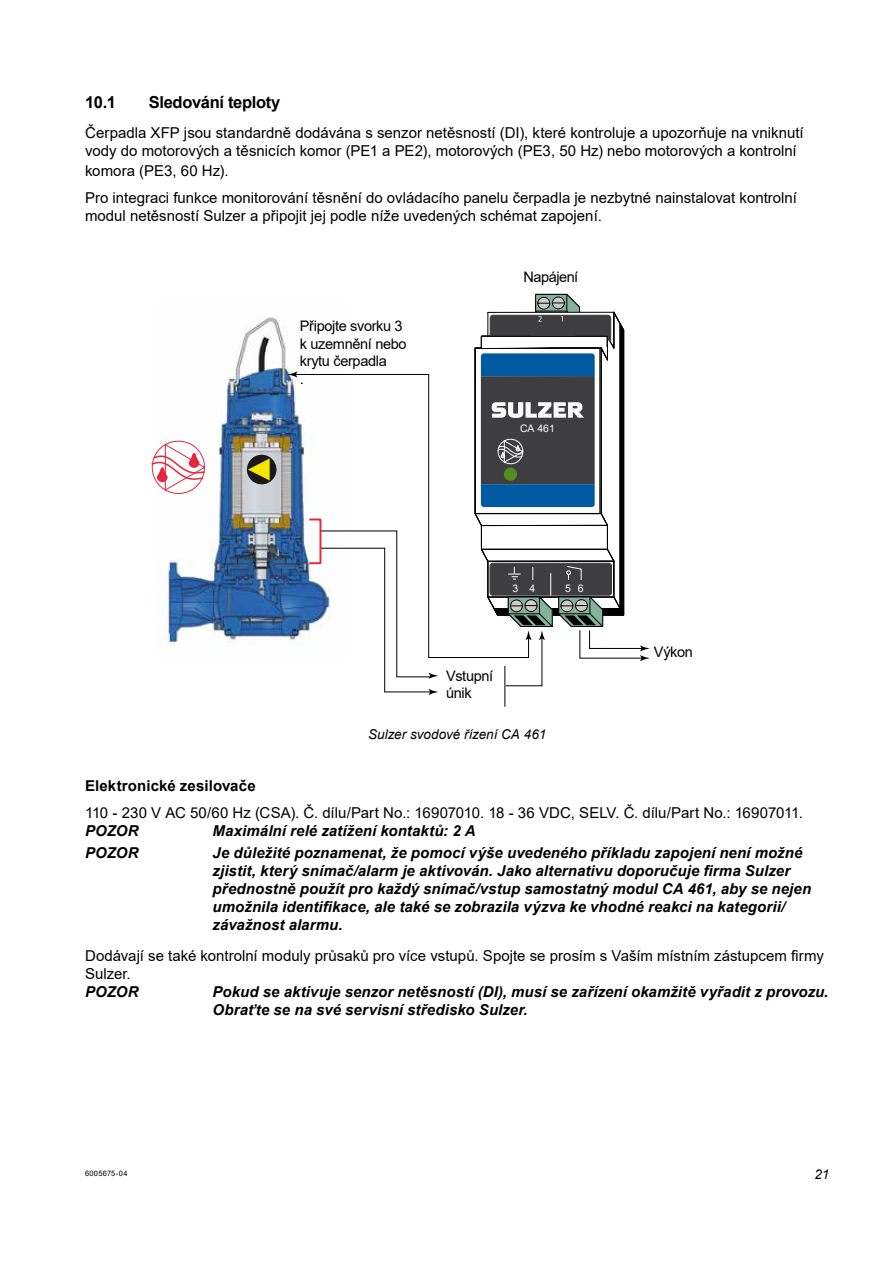
<style>
.page{position:relative;width:893px;height:1263px;background:#fff}
.page>*{position:absolute;margin:0;border:0;box-sizing:border-box;transform-origin:0 0}
.t1{font:700 16.5px "Arial";letter-spacing:-.02em;color:#000}
.t2{font:15px/18px "Arial";color:#000}
.t3{font:italic 700 15px/18px "Arial";letter-spacing:.005em;color:#000}
.t4{font:700 15px "Arial";letter-spacing:.01em;color:#000}
.t5{font:14.55px/17.4px "Arial";letter-spacing:-.025em;color:#000}
.t6{font:italic 13.5px "Arial";letter-spacing:-.005em;color:#000}
.t7{font:10.5px "Arial";color:#fff}
.t8{font:10.35px "Arial";color:#fbfbfb}
.t9{font:7.5px "Arial";letter-spacing:.035em;color:#000}
</style>
<div class="page">
<img style="left:160px;top:317px;width:138px;height:329px">
<div style="left:247px;top:455px;width:29px;height:29px;background:#1b171b;border-radius:50%"></div>
<svg style="left:248px;top:458px;width:22px;height:22px"></svg>
<svg style="left:151px;top:433px;width:55px;height:69px"></svg>
<svg style="left:384px;top:658px;width:54px;height:37px"></svg>
<hr style="left:504px;top:666px;width:1px;height:41px;background:#000">
<svg style="left:294px;top:374px;width:235px;height:284px"></svg>
<svg style="left:288px;top:371px;width:9px;height:6px"></svg>
<hr style="left:601px;top:348px;width:1px;height:166px;background:#000">
<div style="left:620px;top:330px;width:4px;height:285px;border:1px solid #000"></div>
<div style="left:475px;top:348px;width:125px;height:166px;border:1px solid #000"></div>
<svg style="left:475px;top:513px;width:175px;height:173px"></svg>
<div style="left:481px;top:376px;width:114px;height:108px;background:#3e3d40"></div>
<svg style="left:481px;top:294px;width:143px;height:82px"></svg>
<div style="left:481px;top:484px;width:114px;height:23px;background:#005aa1"></div>
<div style="left:504px;top:468px;width:13px;height:13px;background:#518e20;border-radius:50%"></div>
<svg style="left:492px;top:402px;width:92px;height:16px"></svg>
<svg style="left:497px;top:438px;width:26px;height:30px"></svg>
<div style="left:309px;top:518px;width:12px;height:46px;border:2px solid #e3273e"></div>
<div style="left:531px;top:323px;width:44px;height:13px;background:#3e3d40"></div>
<p class="t1" style="left:85px;top:90px;width:33px">10.1</p>
<p class="t1" style="left:149px;top:90px;width:133px">Sledování teploty</p>
<p class="t2" style="left:85px;top:124px;width:720px">Čerpadla XFP jsou standardně dodávána s senzor netěsností (DI), které kontroluje a upozorňuje na vniknutí vody do motorových a těsnicích komor (PE1 a PE2), motorových (PE3, 50 Hz) nebo motorových a kontrolní</p>
<p class="t2" style="left:85px;top:158px;width:714px;line-height:26.5px">komora (PE3, 60 Hz).<br>Pro integraci funkce monitorování těsnění do ovládacího panelu čerpadla je nezbytné nainstalovat kontrolní</p>
<p class="t2" style="left:85px;top:206px;width:518px">modul netěsností Sulzer a připojit jej podle níže uvedených schémat zapojení.</p>
<p class="t5" style="left:300px;top:317px;width:108px">Připojte svorku 3 k uzemnění nebo krytu čerpadla<br>.</p>
<p class="t5" style="left:524px;top:268px;width:56px">Napájení</p>
<p class="t8" style="left:520px;top:421px;width:36px">CA 461</p>
<p class="t7" style="left:513px;top:581px;width:24px">3 4</p>
<p class="t7" style="left:565px;top:581px;width:20px">5 6</p>
<p class="t5" style="left:446px;top:667px;width:49px">Vstupní únik</p>
<p class="t6" style="left:368px;top:725px;width:180px">Sulzer svodové řízení CA 461</p>
<p class="t5" style="left:654px;top:643px;width:41px">Výkon</p>
<p class="t4" style="left:85px;top:775px;width:172px">Elektronické zesilovače</p>
<p class="t2" style="left:85px;top:803px;width:719px">110 - 230 V AC 50/60 Hz (CSA). Č. dílu/Part No.: 16907010. 18 - 36 VDC, SELV. Č. dílu/Part No.: 16907011.</p>
<p class="t3" style="left:85px;top:822px;width:55px">POZOR</p>
<p class="t3" style="left:213px;top:822px;width:265px">Maximální relé zatížení kontaktů: 2 A</p>
<p class="t3" style="left:85px;top:844px;width:55px">POZOR</p>
<p class="t3" style="left:213px;top:844px;width:600px">Je důležité poznamenat, že pomocí výše uvedeného příkladu zapojení není možné zjistit, který snímač/alarm je aktivován. Jako alternativu doporučuje firma Sulzer přednostně použít pro každý snímač/vstup samostatný modul CA 461, aby se nejen umožnila identifikace, ale také se zobrazila výzva ke vhodné reakci na kategorii/ závažnost alarmu.</p>
<p class="t2" style="left:85px;top:946px;width:740px">Dodávají se také kontrolní moduly průsaků pro více vstupů. Spojte se prosím s Vaším místním zástupcem firmy<br>Sulzer.</p>
<p class="t3" style="left:85px;top:983px;width:55px">POZOR</p>
<p class="t3" style="left:213px;top:983px;width:617px">Pokud se aktivuje senzor netěsností (DI), musí se zařízení okamžitě vyřadit z provozu.<br>Obraťte se na své servisní středisko Sulzer.</p>
<p class="t9" style="left:85px;top:1168px;width:44px">6005675-04</p>
<p class="t6" style="left:814px;top:1166px;width:16px">21</p>
</div>
